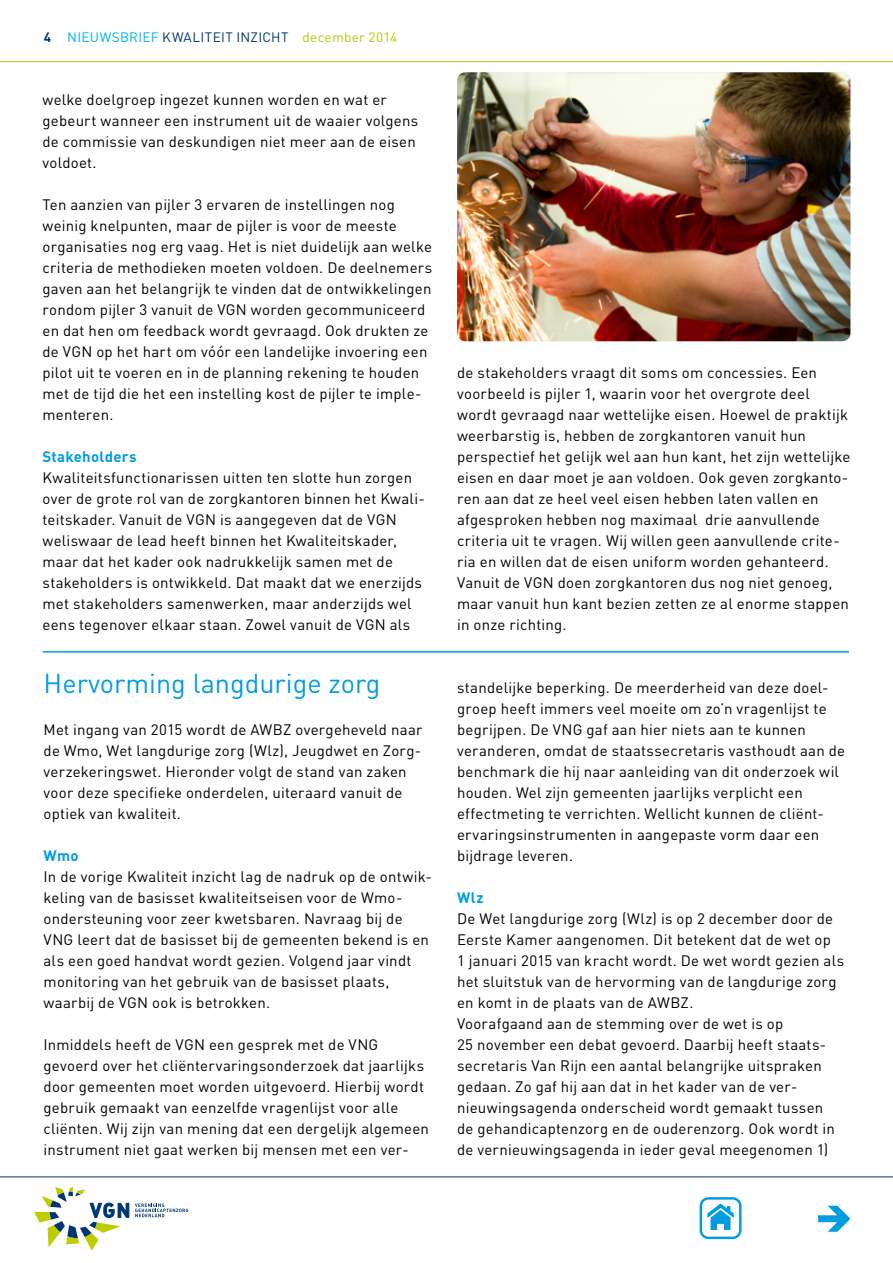
<style>
.page{position:relative;width:893px;height:1263px;background:#fff}
.page>*{position:absolute;margin:0;border:0;box-sizing:border-box;transform-origin:0 0}
.t1{font:27px "DIN";color:#009ee0}
.t2{font:15px/21px "DIN";letter-spacing:.015em;color:#000}
.t3{font:700 15px "DIN";letter-spacing:.015em;color:#009ee0}
.t4{font:13.5px "DIN";letter-spacing:.025em;color:#003772}
.s1{font-weight:700}
.s2{color:#00b4de}
.s3{color:#b1c800}
</style>
<div class="page">
<svg style="left:135px;top:1203px;width:53px;height:14px"></svg>
<svg style="left:34px;top:1187px;width:95px;height:63px"></svg>
<hr style="left:0;top:1176px;width:893px;height:1px;background:#003772">
<hr style="left:0;top:61px;width:893px;height:1px;background:#b1c800">
<svg style="left:700px;top:1197px;width:41px;height:42px"></svg>
<svg style="left:818px;top:1206px;width:32px;height:26px"></svg>
<img style="left:457px;top:72px;width:393px;height:269px">
<hr style="left:43px;top:651px;width:806px;height:2px;background:#009ee0">
<p class="t4" style="left:44px;top:29px;width:355px"><span class="s1">4</span> <span class="s2">Nieuwsbrief</span> KWALITEIT I NZICHT <span class="s3">december 2014</span></p>
<p class="t2" style="left:43px;top:89px;width:377px">welke doelgroep ingezet kunnen worden en wat er gebeurt wanneer een instrument uit de waaier volgens de commissie van deskundigen niet meer aan de eisen voldoet.</p>
<p class="t2" style="left:43px;top:194px;width:391px">Ten aanzien van pijler 3 ervaren de instellingen nog weinig knelpunten, maar de pijler is voor de meeste organisaties nog erg vaag. Het is niet duidelijk aan welke criteria de methodieken moeten voldoen. De deelnemers gaven aan het belangrijk te vinden dat de ontwikkelingen rondom pijler 3 vanuit de VGN worden gecommuniceerd en dat hen om feedback wordt gevraagd. Ook drukten ze de VGN op het hart om vóór een landelijke invoering een pilot uit te voeren en in de planning rekening te houden met de tijd die het een instelling kost de pijler te imple&shy;menteren.</p>
<p class="t3" style="left:43px;top:447px;width:96px">Stakeholders</p>
<p class="t2" style="left:43px;top:467px;width:384px">Kwaliteitsfunctionarissen uitten ten slotte hun zorgen over de grote rol van de zorgkantoren binnen het Kwali&shy;teitskader. Vanuit de VGN is aangegeven dat de VGN weliswaar de lead heeft binnen het Kwaliteitskader, maar dat het kader ook nadrukkelijk samen met de stakeholders is ontwikkeld. Dat maakt dat we enerzijds met stakeholders samenwerken, maar anderzijds wel eens tegenover elkaar staan. Zowel vanuit de VGN als</p>
<h1 class="t1" style="left:44px;top:666px;width:338px">Hervorming langdurige zorg</h1>
<p class="t2" style="left:44px;top:719px;width:380px">Met ingang van 2015 wordt de AWBZ overgeheveld naar de Wmo, Wet langdurige zorg (Wlz), Jeugdwet en Zorg&shy;verzekeringswet. Hieronder volgt de stand van zaken voor deze specifieke onderdelen, uiteraard vanuit de optiek van kwaliteit.</p>
<p class="t3" style="left:44px;top:846px;width:37px">Wmo</p>
<p class="t2" style="left:44px;top:866px;width:390px">In de vorige Kwaliteit inzicht lag de nadruk op de ontwik&shy;keling van de basisset kwaliteitseisen voor de Wmo&shy;ondersteuning voor zeer kwetsbaren. Navraag bij de VNG leert dat de basisset bij de gemeenten bekend is en als een goed handvat wordt gezien. Volgend jaar vindt monitoring van het gebruik van de basisset plaats, waarbij de VGN ook is betrokken.</p>
<p class="t2" style="left:44px;top:1034px;width:387px">Inmiddels heeft de VGN een gesprek met de VNG gevoerd over het cliëntervaringsonderzoek dat jaarlijks door gemeenten moet worden uitgevoerd. Hierbij wordt gebruik gemaakt van eenzelfde vragenlijst voor alle cliënten. Wij zijn van mening dat een dergelijk algemeen instrument niet gaat werken bij mensen met een ver-</p>
<p class="t2" style="left:457px;top:362px;width:395px">de stakeholders vraagt dit soms om concessies. Een voorbeeld is pijler 1, waarin voor het overgrote deel wordt gevraagd naar wettelijke eisen. Hoewel de praktijk weerbarstig is, hebben de zorgkantoren vanuit hun perspectief het gelijk wel aan hun kant, het zijn wettelijke eisen en daar moet je aan voldoen. Ook geven zorgkanto&shy;ren aan dat ze heel veel eisen hebben laten vallen en afgesproken hebben nog maximaal drie aanvullende criteria uit te vragen. Wij willen geen aanvullende crite&shy;ria en willen dat de eisen uniform worden gehanteerd.<br>Vanuit de VGN doen zorgkantoren dus nog niet genoeg, maar vanuit hun kant bezien zetten ze al enorme stappen in onze richting.</p>
<p class="t2" style="left:457px;top:677px;width:390px">standelijke beperking. De meerderheid van deze doel&shy;groep heeft immers veel moeite om zo’n vragenlijst te begrijpen. De VNG gaf aan hier niets aan te kunnen veranderen, omdat de staatssecretaris vasthoudt aan de benchmark die hij naar aanleiding van dit onderzoek wil houden. Wel zijn gemeenten jaarlijks verplicht een effectmeting te verrichten. Wellicht kunnen de cliënt&shy;ervaringsinstrumenten in aangepaste vorm daar een bijdrage leveren.</p>
<p class="t3" style="left:457px;top:888px;width:28px">Wlz</p>
<p class="t2" style="left:457px;top:908px;width:389px">De Wet langdurige zorg (Wlz) is op 2 december door de Eerste Kamer aangenomen. Dit betekent dat de wet op<br>1 januari 2015 van kracht wordt. De wet wordt gezien als het sluitstuk van de hervorming van de langdurige zorg en komt in de plaats van de AWBZ.<br>Voorafgaand aan de stemming over de wet is op<br>25 november een debat gevoerd. Daarbij heeft staats&shy;secretaris Van Rijn een aantal belangrijke uitspraken gedaan. Zo gaf hij aan dat in het kader van de ver&shy;nieuwingsagenda onderscheid wordt gemaakt tussen<br>de gehandicaptenzorg en de ouderenzorg. Ook wordt in de vernieuwingsagenda in ieder geval meegenomen 1)</p>
</div>
